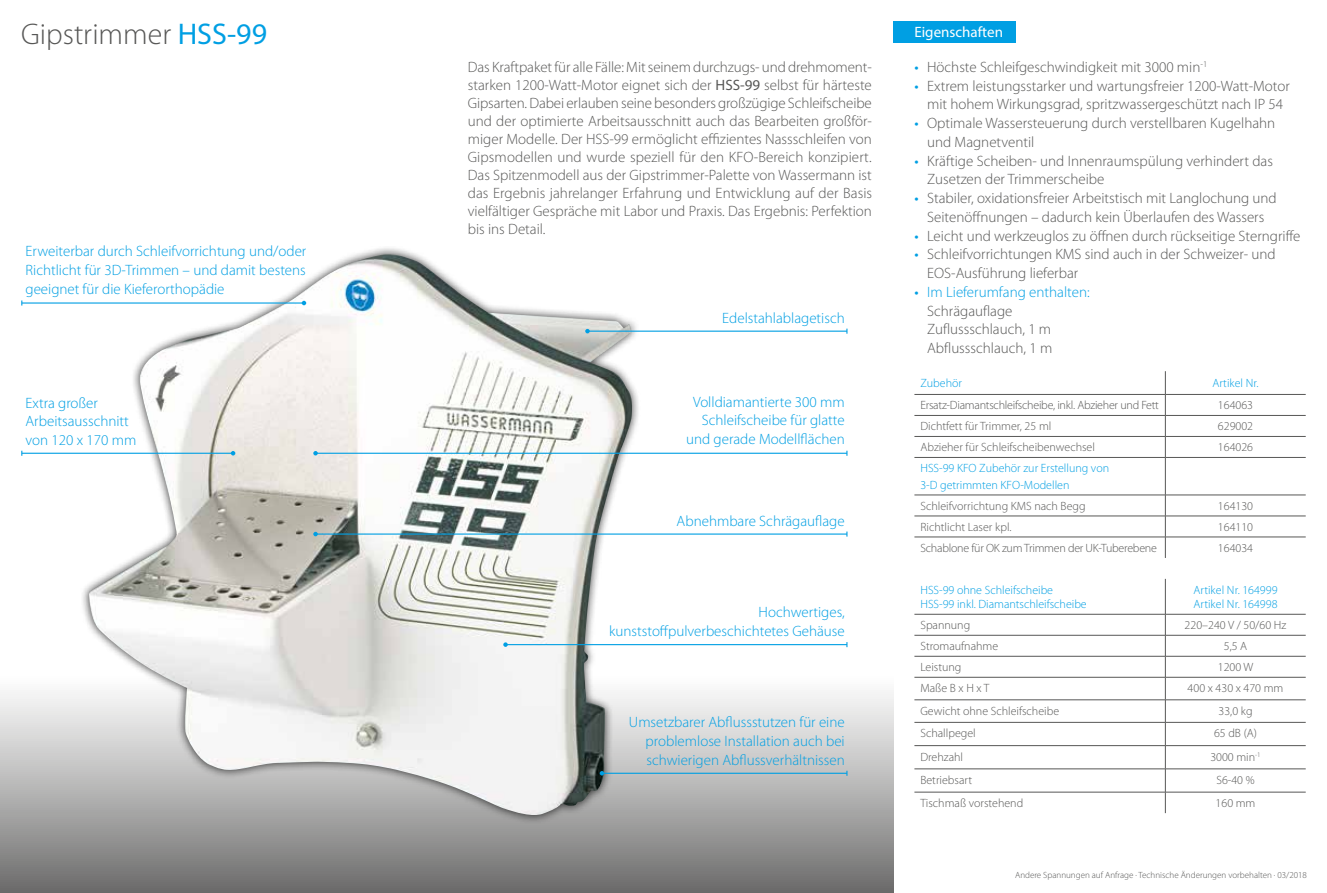
<style>
.page{position:relative;width:1327px;height:893px;background:#fff}
.page>*{position:absolute;margin:0;border:0;box-sizing:border-box;transform-origin:0 0}
.t1{font:300 30px "Myriad Pro";color:#575756}
.t2{font:300 15px/18px "Myriad Pro";color:#575756}
.t3{font:300 15px/18.8px "Myriad Pro";color:#009fe3;text-align:right}
.t4{font:15px "Myriad Pro";color:#fff}
.t5{font:300 12px "Myriad Pro";color:#575756}
.t6{font:300 12px/14.4px "Myriad Pro";color:#009fe3}
.t7{font:300 12px "Myriad Pro";letter-spacing:-.02em;color:#575756}
.t8{font:300 9px "Myriad Pro";color:#575756}
.s1{font-weight:400;color:#009fe3}
.s2{font-weight:400}
.s3{color:#009fe3}
</style>
<div class="page">
<svg style="left:0;top:450px;width:893px;height:443px"></svg>
<div style="left:893px;top:21px;width:123px;height:22px;background:#009fe3"></div>
<div style="left:80px;top:245px;width:561px;height:579px;background:#000;opacity:.75"></div>
<img style="left:89px;top:254px;width:544px;height:563px">
<hr style="left:1165px;top:579px;width:1px;height:35px;background:#575756">
<hr style="left:914px;top:614px;width:251px;height:1px;background:#575756">
<hr style="left:1165px;top:614px;width:140px;height:1px;background:#575756">
<hr style="left:914px;top:635px;width:251px;height:1px;background:#575756">
<hr style="left:1165px;top:635px;width:140px;height:1px;background:#575756">
<hr style="left:914px;top:656px;width:251px;height:1px;background:#575756">
<hr style="left:1165px;top:656px;width:140px;height:1px;background:#575756">
<hr style="left:914px;top:677px;width:251px;height:1px;background:#575756">
<hr style="left:1165px;top:677px;width:140px;height:1px;background:#575756">
<hr style="left:914px;top:700px;width:251px;height:1px;background:#575756">
<hr style="left:1165px;top:700px;width:140px;height:1px;background:#575756">
<hr style="left:914px;top:722px;width:251px;height:1px;background:#575756">
<hr style="left:1165px;top:722px;width:140px;height:1px;background:#575756">
<hr style="left:914px;top:745px;width:251px;height:1px;background:#575756">
<hr style="left:1165px;top:745px;width:140px;height:1px;background:#575756">
<hr style="left:914px;top:769px;width:251px;height:1px;background:#575756">
<hr style="left:1165px;top:769px;width:140px;height:1px;background:#575756">
<hr style="left:914px;top:792px;width:251px;height:1px;background:#575756">
<hr style="left:1165px;top:792px;width:140px;height:1px;background:#575756">
<svg style="left:1165px;top:614px;width:1px;height:199px"></svg>
<hr style="left:914px;top:394px;width:251px;height:1px;background:#575756">
<hr style="left:1165px;top:394px;width:140px;height:1px;background:#575756">
<hr style="left:914px;top:415px;width:251px;height:1px;background:#575756">
<hr style="left:1165px;top:415px;width:140px;height:1px;background:#575756">
<hr style="left:914px;top:436px;width:251px;height:1px;background:#575756">
<hr style="left:1165px;top:436px;width:140px;height:1px;background:#575756">
<svg style="left:1165px;top:371px;width:1px;height:86px"></svg>
<hr style="left:914px;top:457px;width:251px;height:1px;background:#575756">
<hr style="left:1165px;top:457px;width:140px;height:1px;background:#575756">
<hr style="left:1165px;top:458px;width:1px;height:37px;background:#575756">
<hr style="left:914px;top:495px;width:251px;height:1px;background:#575756">
<hr style="left:1165px;top:495px;width:140px;height:1px;background:#575756">
<hr style="left:914px;top:516px;width:251px;height:1px;background:#575756">
<hr style="left:1165px;top:516px;width:140px;height:1px;background:#575756">
<hr style="left:914px;top:537px;width:251px;height:1px;background:#575756">
<hr style="left:1165px;top:537px;width:140px;height:1px;background:#575756">
<svg style="left:1165px;top:495px;width:1px;height:63px"></svg>
<hr style="left:315px;top:533px;width:532px;height:2px;background:#009fe3">
<svg style="left:313px;top:532px;width:5px;height:4px"></svg>
<hr style="left:505px;top:644px;width:342px;height:1px;background:#009fe3">
<svg style="left:503px;top:642px;width:5px;height:5px"></svg>
<hr style="left:315px;top:453px;width:532px;height:1px;background:#009fe3">
<svg style="left:313px;top:451px;width:5px;height:4px"></svg>
<hr style="left:602px;top:773px;width:245px;height:1px;background:#009fe3">
<svg style="left:600px;top:771px;width:4px;height:4px"></svg>
<hr style="left:587px;top:331px;width:260px;height:1px;background:#009fe3">
<svg style="left:585px;top:329px;width:5px;height:4px"></svg>
<hr style="left:22px;top:453px;width:211px;height:1px;background:#009fe3">
<svg style="left:231px;top:451px;width:4px;height:4px"></svg>
<hr style="left:22px;top:302px;width:282px;height:2px;background:#009fe3">
<svg style="left:302px;top:301px;width:4px;height:4px"></svg>
<h1 class="t1" style="left:21px;top:17px;width:247px">Gipstrimmer <span class="s1">HSS-99</span></h1>
<p class="t3" style="left:26px;top:242px;width:282px;text-align:justify">Erweiterbar durch Schleifvorrichtung und/oder Richtlicht für 3D-Trimmen – und damit bestens geeignet für die Kieferorthopädie</p>
<p class="t3" style="left:26px;top:394px;width:112px;text-align:left">Extra großer<br>Arbeitsausschnitt von 120 x 170 mm</p>
<p class="t2" style="left:468px;top:58px;width:406px;text-align:justify">Das Kraftpaket für alle Fälle: Mit seinem durchzugs- und drehmoment&shy;starken 1200-Watt-Motor eignet sich der <span class="s2">HSS-99</span> selbst für härteste Gipsarten. Dabei erlauben seine besonders großzügige Schleifscheibe und der optimierte Arbeitsausschnitt auch das Bearbeiten großför&shy;miger Modelle. Der HSS-99 ermöglicht effizientes Nassschleifen von Gipsmodellen und wurde speziell für den KFO-Bereich konzipiert.<br>Das Spitzenmodell aus der Gipstrimmer-Palette von Wassermann ist das Ergebnis jahrelanger Erfahrung und Entwicklung auf der Basis vielfältiger Gespräche mit Labor und Praxis. Das Ergebnis: Perfektion bis ins Detail.</p>
<p class="t3" style="left:722px;top:309px;width:124px">Edelstahlablagetisch</p>
<p class="t3" style="left:686px;top:392px;width:160px">Volldiamantierte 300 mm<br>Schleifscheibe für glatte und gerade Modellflächen</p>
<p class="t3" style="left:676px;top:511px;width:170px">Abnehmbare Schrägauflage</p>
<p class="t3" style="left:609px;top:603px;width:237px">Hochwertiges, kunststoffpulverbeschichtetes Gehäuse</p>
<p class="t3" style="left:645px;top:713px;width:201px;text-align:justify;text-indent:-17px">Umsetzbarer Abflussstutzen für eine problemlose Installation auch bei schwierigen Abflussverhältnissen</p>
<p class="t4" style="left:914px;top:22px;width:90px">Eigenschaften</p>
<p class="t2" style="left:914px;top:58px;width:294px"><span class="s1">•</span> Höchste Schleifgeschwindigkeit mit 3000 min<sup>-1</sup></p>
<p class="t2" style="left:914px;top:76px;width:377px;line-height:18.8px;text-align:center"><span class="s1">•</span> Extrem leistungsstarker und wartungsfreier 1200-Watt-Motor mit hohem Wirkungsgrad, spritzwassergeschützt nach IP 54</p>
<p class="t2" style="left:927px;top:114px;width:350px;line-height:18.8px;text-indent:-13px"><span class="s1">•</span> Optimale Wassersteuerung durch verstellbaren Kugelhahn und Magnetventil</p>
<p class="t2" style="left:927px;top:151px;width:347px;line-height:18.8px;text-indent:-13px"><span class="s1">•</span> Kräftige Scheiben- und Innenraumspülung verhindert das<br>Zusetzen der Trimmerscheibe</p>
<p class="t2" style="left:914px;top:189px;width:364px;line-height:18.8px;text-align:center"><span class="s1">•</span> Stabiler, oxidationsfreier Arbeitstisch mit Langlochung und<br>Seitenöffnungen – dadurch kein Überlaufen des Wassers</p>
<p class="t2" style="left:914px;top:227px;width:388px"><span class="s1">•</span> Leicht und werkzeuglos zu öffnen durch rückseitige Sterngriffe</p>
<p class="t2" style="left:927px;top:245px;width:350px;line-height:18.8px;text-indent:-13px"><span class="s1">•</span> Schleifvorrichtungen KMS sind auch in der Schweizer- und<br>EOS-Ausführung lieferbar</p>
<p class="t2" style="left:927px;top:283px;width:164px;line-height:18.8px;text-indent:-13px"><span class="s1">•</span> <span class="s3">Im Lieferumfang enthalten:<br></span>Schrägauflage<br>Zuflussschlauch, 1 m<br>Abflussschlauch, 1 m</p>
<p class="t6" style="left:920px;top:376px;width:43px">Zubehör</p>
<p class="t6" style="left:1212px;top:376px;width:48px">Artikel Nr.</p>
<p class="t7" style="left:920px;top:399px;width:240px">Ersatz-Diamantschleifscheibe, inkl. Abzieher und Fett</p>
<p class="t5" style="left:1218px;top:399px;width:37px">164063</p>
<p class="t5" style="left:920px;top:420px;width:132px">Dichtfett für Trimmer, 25 ml</p>
<p class="t5" style="left:1218px;top:420px;width:37px">629002</p>
<p class="t5" style="left:920px;top:441px;width:176px">Abzieher für Schleifscheibenwechsel</p>
<p class="t5" style="left:1218px;top:441px;width:37px">164026</p>
<p class="t6" style="left:920px;top:460px;width:190px;line-height:16.5px">HSS-99 KFO Zubehör zur Erstellung von<br>3-D getrimmten KFO-Modellen</p>
<p class="t5" style="left:920px;top:499px;width:167px">Schleifvorrichtung KMS nach Begg</p>
<p class="t5" style="left:1218px;top:499px;width:37px">164130</p>
<p class="t5" style="left:920px;top:520px;width:93px">Richtlicht Laser kpl.</p>
<p class="t5" style="left:1218px;top:520px;width:37px">164110</p>
<p class="t7" style="left:920px;top:541px;width:238px">Schablone für OK zum Trimmen der UK-Tuberebene</p>
<p class="t5" style="left:1218px;top:541px;width:37px">164034</p>
<p class="t6" style="left:920px;top:583px;width:168px">HSS-99 ohne Schleifscheibe<br>HSS-99 inkl. Diamantschleifscheibe</p>
<p class="t6" style="left:1193px;top:583px;width:85px">Artikel Nr. 164999<br>Artikel Nr. 164998</p>
<p class="t5" style="left:920px;top:619px;width:51px">Spannung</p>
<p class="t5" style="left:1184px;top:619px;width:103px">220–240 V / 50/60 Hz</p>
<p class="t5" style="left:920px;top:640px;width:79px">Stromaufnahme</p>
<p class="t5" style="left:1223px;top:640px;width:25px">5,5 A</p>
<p class="t5" style="left:920px;top:661px;width:43px">Leistung</p>
<p class="t5" style="left:1217px;top:661px;width:37px">1200 W</p>
<p class="t5" style="left:920px;top:682px;width:71px">Maße B x H x T</p>
<p class="t5" style="left:1187px;top:682px;width:97px">400 x 430 x 470 mm</p>
<p class="t5" style="left:920px;top:704px;width:140px">Gewicht ohne Schleifscheibe</p>
<p class="t5" style="left:1218px;top:704px;width:36px">33,0 kg</p>
<p class="t5" style="left:920px;top:727px;width:57px">Schallpegel</p>
<p class="t5" style="left:1214px;top:727px;width:44px">65 dB (A)</p>
<p class="t5" style="left:920px;top:750px;width:44px">Drehzahl</p>
<p class="t5" style="left:1210px;top:750px;width:52px">3000 min<sup>-1</sup></p>
<p class="t5" style="left:920px;top:773px;width:53px">Betriebsart</p>
<p class="t5" style="left:1216px;top:773px;width:40px">S6-40 %</p>
<p class="t5" style="left:920px;top:796px;width:104px">Tischmaß vorstehend</p>
<p class="t5" style="left:1215px;top:796px;width:41px">160 mm</p>
<p class="t8" style="left:1015px;top:870px;width:293px">Andere Spannungen auf Anfrage · Technische Änderungen vorbehalten · 03/2018</p>
</div>
